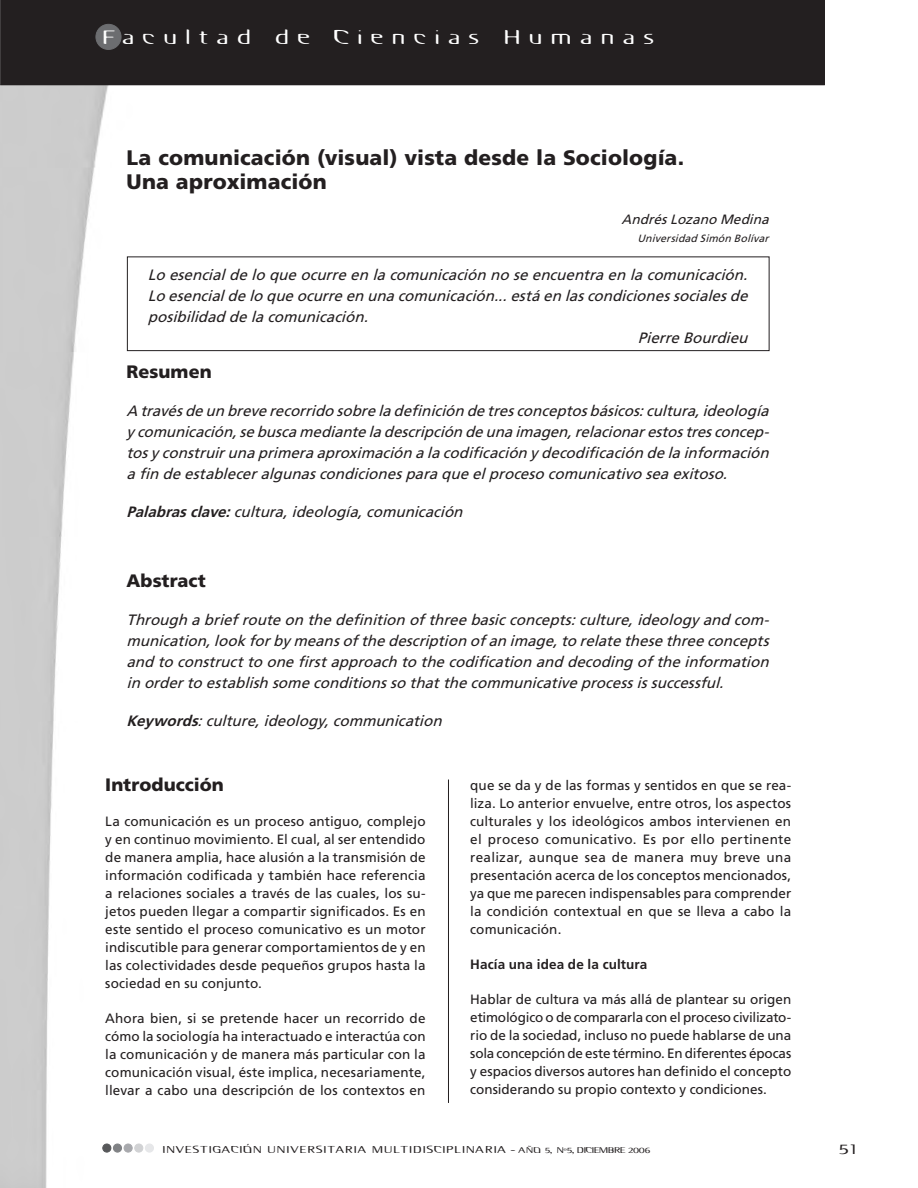
<style>
.page{position:relative;width:918px;height:1188px;background:#fff}
.page>*{position:absolute;margin:0;border:0;box-sizing:border-box;transform-origin:0 0}
.t1{font:900 21px/24px "Frutiger";letter-spacing:.01em;color:#231f20}
.t2{font:900 18px "Frutiger";letter-spacing:.005em;color:#231f20}
.t3{font:18px "Odyssey Extended";letter-spacing:.49em;color:#fff}
.t4{font:italic 15px/21px "Frutiger";color:#231f20;text-align:justify}
.t5{font:13.5px/18px "Frutiger";letter-spacing:.005em;color:#231f20;text-align:justify}
.t6{font:700 13.5px "Frutiger";letter-spacing:.005em;color:#231f20}
.t7{font:italic 13.5px "Frutiger";color:#231f20}
.t8{font:13.5px "Odyssey Extended";color:#231f20}
.t9{font:italic 10.5px "Frutiger";color:#231f20}
.t10{font:9px "Odyssey Extended";letter-spacing:.15em;color:#231f20}
.t11{font:7.5px "Odyssey Extended";color:#231f20}
.s1{font-weight:700}
.s2{font-size:9px}
</style>
<div class="page">
<img style="left:0;top:85px;width:139px;height:1103px">
<div style="left:0;top:0;width:825px;height:85px;background:#231f20"></div>
<div style="left:96px;top:24px;width:25px;height:25px;background:#6c6d70;border-radius:50%"></div>
<div style="left:96px;top:24px;width:25px;height:26px;border:1px solid #6c6d70;border-radius:50%"></div>
<div style="left:103px;top:1144px;width:8px;height:8px;background:#57585a;border-radius:50%"></div>
<div style="left:103px;top:1144px;width:8px;height:8px;border:1px solid #57585a;border-radius:50%"></div>
<div style="left:113px;top:1144px;width:9px;height:8px;background:#808285;border-radius:50%"></div>
<div style="left:113px;top:1144px;width:9px;height:8px;border:1px solid #808285;border-radius:50%"></div>
<div style="left:124px;top:1144px;width:8px;height:8px;background:#a8a9ad;border-radius:50%"></div>
<div style="left:124px;top:1144px;width:8px;height:8px;border:1px solid #a8a9ad;border-radius:50%"></div>
<div style="left:135px;top:1144px;width:8px;height:8px;background:#d1d2d4;border-radius:50%"></div>
<div style="left:135px;top:1144px;width:8px;height:8px;border:1px solid #d1d2d4;border-radius:50%"></div>
<div style="left:145px;top:1144px;width:8px;height:8px;background:#e6e7e9;border-radius:50%"></div>
<div style="left:145px;top:1144px;width:9px;height:8px;border:1px solid #e6e7e9;border-radius:50%"></div>
<hr style="left:448px;top:780px;width:1px;height:323px;background:#231f20">
<div style="left:127px;top:256px;width:643px;height:95px;border:1px solid #231f20"></div>
<h2 class="t3" style="left:101px;top:26px;width:150px">FACULTAD</h2>
<h2 class="t3" style="left:275px;top:26px;width:36px">D E</h2>
<h2 class="t3" style="left:334px;top:26px;width:146px">CIENCIAS</h2>
<h2 class="t3" style="left:503px;top:26px;width:151px">HUMANAS</h2>
<h1 class="t1" style="left:127px;top:145px;width:559px">La comunicación (visual) vista desde la Sociología.<br>Una aproximación</h1>
<p class="t7" style="left:621px;top:212px;width:153px">AndrésLozano Medina</p>
<p class="t9" style="left:637px;top:232px;width:136px">Universidad Simón Bolívar</p>
<p class="t4" style="left:148px;top:264px;width:606px">Lo esencialdelo queocurreen lacomunicación no seencuentraen lacomunicación.</p>
<p class="t4" style="left:148px;top:285px;width:606px">Lo esencialdelo queocurreen unacomunicación...estáen lascondicionessocialesde</p>
<p class="t4" style="left:148px;top:306px;width:226px">posibilidad delacomunicación.</p>
<p class="t4" style="left:638px;top:327px;width:116px">PierreBourdieu</p>
<h2 class="t2" style="left:127px;top:361px;width:87px">Resumen</h2>
<p class="t4" style="left:127px;top:400px;width:648px">A travésdeun breverecorrido sobreladefinición detresconceptosbásicos:cultura,ideología y comunicación,sebuscamedianteladescripción deunaimagen,relacionarestostresconcep&shy;tosy construirunaprimeraaproximación alacodificación y decodificación delainformación afin deestableceralgunascondicionesparaqueelproceso comunicativo seaexitoso.</p>
<p class="t4" style="left:127px;top:501px;width:342px"><span class="s1">Palabrasclave:</span>cultura,ideología,comunicación</p>
<h2 class="t2" style="left:127px;top:570px;width:81px">Abstract</h2>
<p class="t4" style="left:127px;top:609px;width:648px">Through abriefrouteon thedefinition ofthreebasicconcepts:culture,ideology and com&shy;munication,lookforby meansofthedescription ofan image,to relatethesethreeconcepts and to constructto onefirstapproach to thecodification and decoding oftheinformation in orderto establish someconditionsso thatthecommunicativeprocessissuccessful.</p>
<p class="t4" style="left:127px;top:710px;width:321px"><span class="s1">Keywords</span>:culture,ideology,communication</p>
<h2 class="t2" style="left:105px;top:774px;width:120px">Introducción</h2>
<p class="t5" style="left:105px;top:812px;width:322px">La comunicación es un proceso antiguo, complejo y en continuo movimiento. El cual, al ser entendido de manera amplia, hace alusión a la transmisión de información codificada y también hace referencia a relaciones sociales a través de las cuales, los su&shy;jetos pueden llegar a compartir significados. Es en este sentido el proceso comunicativo es un motor indiscutible para generar comportamientos de y en las colectividades desde pequeños grupos hasta la sociedad en su conjunto.</p>
<p class="t5" style="left:105px;top:1009px;width:322px">Ahora bien, si se pretende hacer un recorrido de cómo la sociología ha interactuado e interactúa con la comunicación y de manera más particular con la comunicación visual, éste implica, necesariamente, llevar a cabo una descripción de los contextos en</p>
<p class="t5" style="left:470px;top:776px;width:323px">que se da y de las formas y sentidos en que se rea&shy;liza. Lo anterior envuelve, entre otros, los aspectos culturales y los ideológicos ambos intervienen en el proceso comunicativo. Es por ello pertinente realizar, aunque sea de manera muy breve una presentación acerca de los conceptos mencionados, ya que me parecen indispensables para comprender la condición contextual en que se lleva a cabo la comunicación.</p>
<p class="t6" style="left:470px;top:957px;width:178px">Hacía una idea de la cultura</p>
<p class="t5" style="left:470px;top:990px;width:323px">Hablar de cultura va más allá de plantear su origen etimológico o de compararla con el proceso civilizato&shy;rio de la sociedad, incluso no puede hablarse de una sola concepción de este término. En diferentes épocas y espacios diversos autores han definido el concepto considerando su propio contexto y condiciones.</p>
<p class="t10" style="left:162px;top:1144px;width:253px">INVESTI GACIÓN UNI VERSITARI A MU LTIDI</p>
<p class="t11" style="left:426px;top:1145px;width:157px"><span class="s2">SCI PLI NARI A -</span> AÑO 5, Nº5, DICIEM</p>
<p class="t11" style="left:608px;top:1145px;width:44px">BRE 2006</p>
<p class="t8" style="left:838px;top:1140px;width:18px">51</p>
</div>
